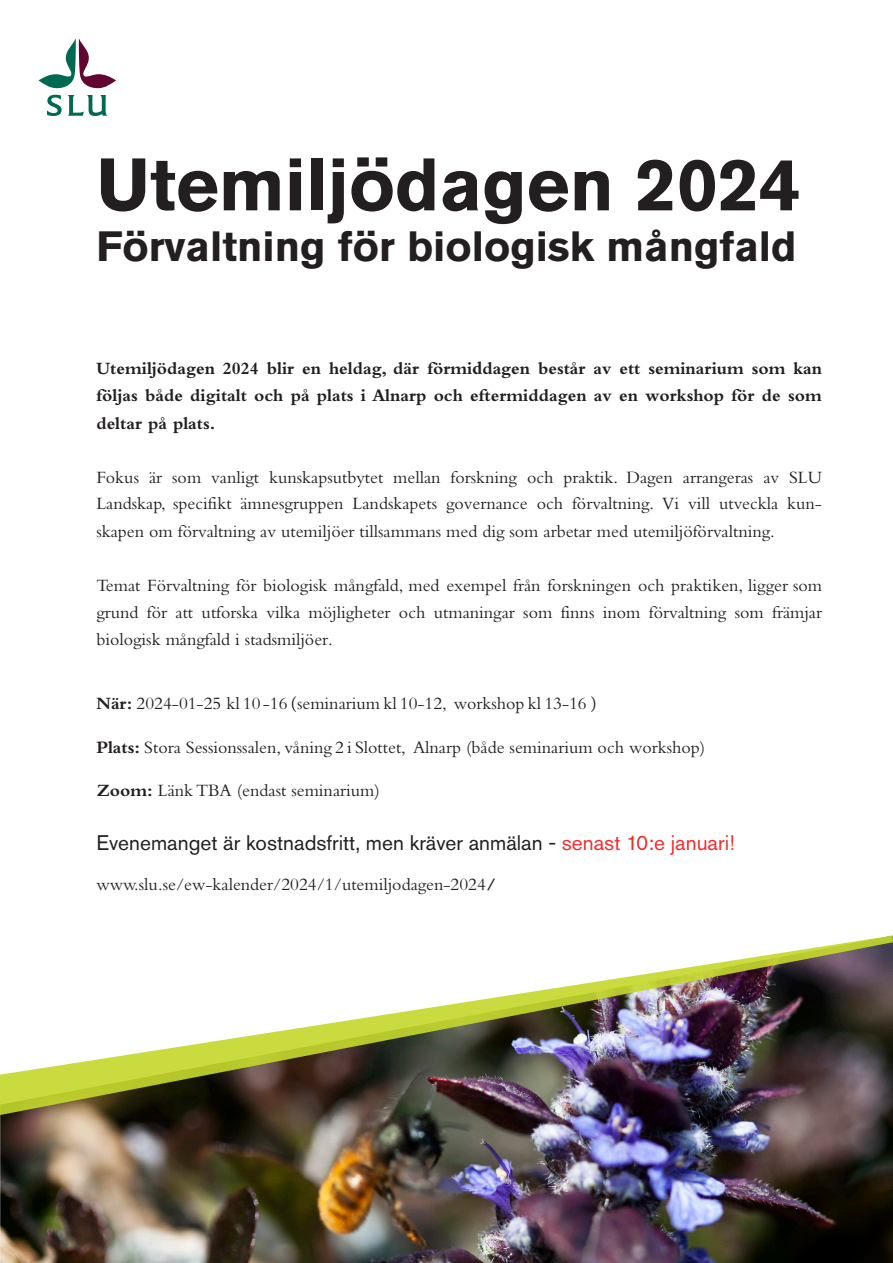
<style>
.page{position:relative;width:893px;height:1263px;background:#fff}
.page>*{position:absolute;margin:0;border:0;box-sizing:border-box;transform-origin:0 0}
.t1{font:700 73.5px "Akzidenz Grotesk Std";color:#231f20}
.t2{font:700 42px "Akzidenz Grotesk Std";color:#231f20}
.t3{font:21px "Akzidenz Grotesk Std";color:#231f20}
.t4{font:18px/27px "Bembo Std";color:#231f20;text-align:justify}
.t5{font:700 18px/27.3px "Bembo Std";color:#231f20;text-align:justify}
.s1{font-family:"Minion Pro"}
.s2{font-weight:700}
.s3{color:#ee2d2d}
.s4{font-weight:700;font-style:italic}
</style>
<div class="page">
<svg style="left:39px;top:39px;width:77px;height:49px"></svg>
<svg style="left:47px;top:95px;width:15px;height:21px"></svg>
<svg style="left:68px;top:95px;width:39px;height:21px"></svg>
<img style="left:0;top:1115px;width:893px;height:148px">
<img style="left:0;top:935px;width:893px;height:180px">
<p class="t1" style="left:96px;top:142px;width:706px">Utemiljödagen 2024</p>
<p class="t2" style="left:96px;top:222px;width:702px">Förvaltning för biologisk mångfald</p>
<p class="t5" style="left:96px;top:354px;width:727px">Utemiljödagen 2024 blir en heldag, där förmi<span class="s1">d</span>dagen består av ett seminarium som kan följas både digitalt och på plats i Alnarp och eftermiddagen av en workshop för de som deltar på plats.</p>
<p class="t4" style="left:96px;top:463px;width:727px">Fokus är som vanligt kunskapsutbytet mellan forskning och praktik. Dagen arrangeras av SLU Landskap, specifikt ämnesgruppen Landskapets governance och förvaltning. Vi vill utveckla kun&shy;skapen om förvaltning av utemiljöer tillsammans med dig som arbetar med utemiljöförvaltning.</p>
<p class="t4" style="left:96px;top:571px;width:727px">Temat Förvaltning för biologisk mångfald, med exempel från forskningen och praktiken, ligger som grund för att utforska vilka möjligheter och utmaningar som finns inom förvaltning som främjar biologisk mångfald i stadsmiljöer.</p>
<p class="t4" style="left:96px;top:690px;width:502px"><span class="s2">När:</span> 2024-01-25 kl 10 -16 <span class="s1">(</span>seminarium kl 10-12, workshop kl 13-16 <span class="s1">)</span></p>
<p class="t4" style="left:96px;top:733px;width:610px"><span class="s2">Plats:</span> Stora Sessionssalen, våning 2 i Slottet, Alnarp (både seminarium och workshop)</p>
<p class="t4" style="left:96px;top:776px;width:285px"><span class="s2">Zoom:</span> Länk TBA (endast seminarium)</p>
<p class="t3" style="left:96px;top:830px;width:640px">Evenemanget är kostnadsfritt, men kräver anmälan - <span class="s3">senast 10:e januari!</span></p>
<p class="t4" style="left:96px;top:870px;width:401px">www.slu.se/ew-kalender/2024/1/utemiljodagen-2024<span class="s4">/</span></p>
</div>
